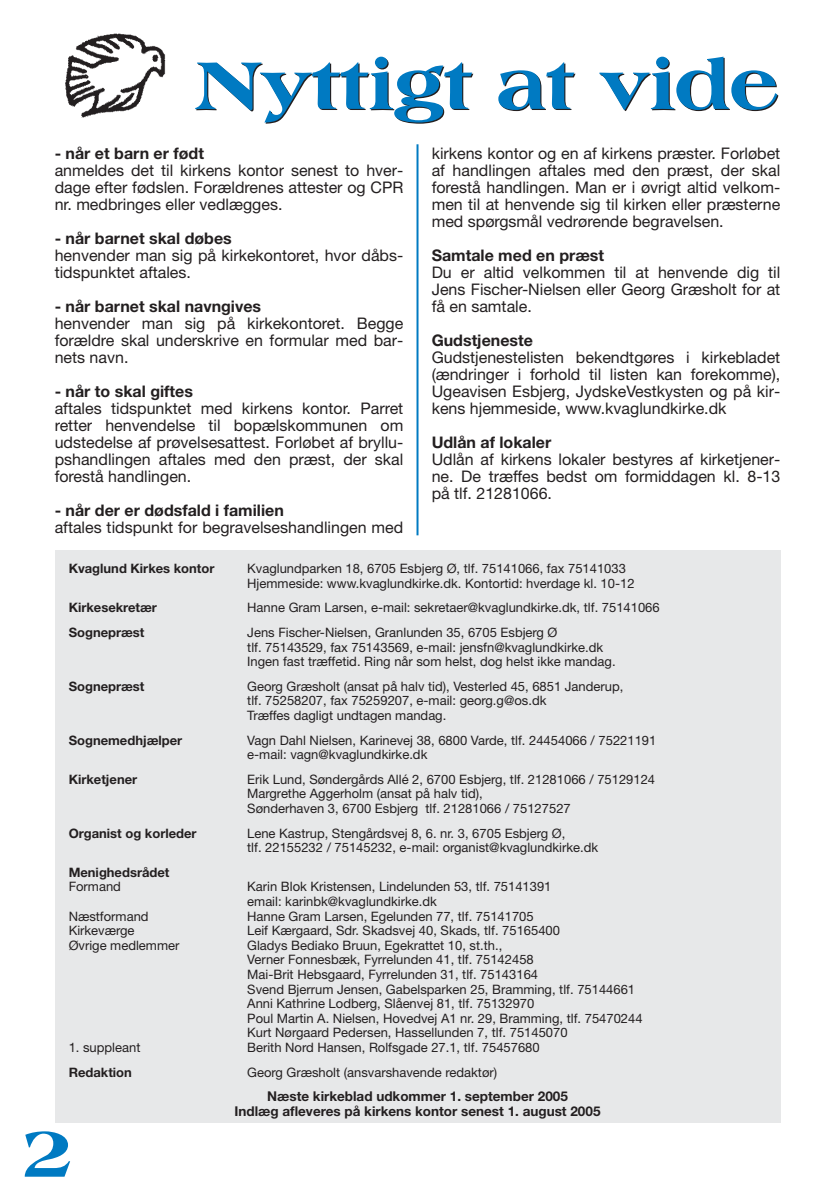
<style>
.page{position:relative;width:838px;height:1190px;background:#fff}
.page>*{position:absolute;margin:0;border:0;box-sizing:border-box;transform-origin:0 0}
.t1{font:800 72px "Americana";letter-spacing:-.025em;color:#007ac2;scale:1.15 1}
.t2{font:16px/17px "Helvetica Neue";color:#231f20;text-align:justify}
.t3{font:700 16px "Helvetica Neue";color:#231f20}
.t4{font:700 13.6px/14.6px "Helvetica Neue";color:#231f20;text-align:center}
.t5{font:13px/14.6px "Helvetica Neue";color:#231f20}
.t6{font:700 13px "Helvetica Neue";color:#231f20}
</style>
<div class="page">
<hr style="left:417px;top:144px;width:2px;height:391px;background:#007ac2">
<img style="left:65px;top:33px;width:101px;height:85px">
<div style="left:55px;top:550px;width:725px;height:573px;background:#e7e8e9"></div>
<h1 class="t1" style="left:195px;top:51px;width:510px">Nyttigt at vide</h1>
<p class="t3" style="left:55px;top:146px;width:151px">- når et barn er født</p>
<p class="t2" style="left:55px;top:163px;width:350px">anmeldes det til kirkens kontor senest to hver&shy;dage efter fødslen. Forældrenes attester og CPR nr. medbringes eller vedlægges.</p>
<p class="t3" style="left:55px;top:231px;width:179px">- når barnet skal døbes</p>
<p class="t2" style="left:55px;top:248px;width:350px">henvender man sig på kirkekontoret, hvor dåbs&shy;tidspunktet aftales.</p>
<p class="t3" style="left:55px;top:299px;width:208px">- når barnet skal navngives</p>
<p class="t2" style="left:55px;top:316px;width:350px">henvender man sig på kirkekontoret. Begge forældre skal underskrive en formular med bar&shy;nets navn.</p>
<p class="t3" style="left:55px;top:384px;width:140px">- når to skal giftes</p>
<p class="t2" style="left:55px;top:401px;width:350px">aftales tidspunktet med kirkens kontor. Parret retter henvendelse til bopælskommunen om udstedelse af prøvelsesattest. Forløbet af bryllu&shy;pshandlingen aftales med den præst, der skal forestå handlingen.</p>
<p class="t3" style="left:55px;top:503px;width:231px">- når der er dødsfald i familien</p>
<p class="t2" style="left:55px;top:520px;width:350px">aftales tidspunkt for begravelseshandlingen med</p>
<p class="t2" style="left:432px;top:146px;width:350px">kirkens kontor og en af kirkens præster. Forløbet af handlingen aftales med den præst, der skal forestå handlingen. Man er i øvrigt altid velkom&shy;men til at henvende sig til kirken eller præsterne med spørgsmål vedrørende begravelsen.</p>
<p class="t3" style="left:432px;top:248px;width:174px">Samtale med en præst</p>
<p class="t2" style="left:432px;top:265px;width:350px">Du er altid velkommen til at henvende dig til Jens Fischer-Nielsen eller Georg Græsholt for at få en samtale.</p>
<p class="t3" style="left:432px;top:333px;width:103px">Gudstjeneste</p>
<p class="t2" style="left:432px;top:350px;width:350px">Gudstjenestelisten bekendtgøres i kirkebladet (ændringer i forhold til listen kan forekomme), Ugeavisen Esbjerg, JydskeVestkysten og på kir&shy;kens hjemmeside, www.kvaglundkirke.dk</p>
<p class="t3" style="left:432px;top:435px;width:121px">Udlån af lokaler</p>
<p class="t2" style="left:432px;top:452px;width:350px">Udlån af kirkens lokaler bestyres af kirketjener&shy;ne. De træffes bedst om formiddagen kl. 8-13 på tlf. 21281066.</p>
<p class="t6" style="left:69px;top:563px;width:147px">Kvaglund Kirkes kontor</p>
<p class="t5" style="left:247px;top:562px;width:389px">Kvaglundparken 18, 6705 Esbjerg Ø, tlf. 75141066, fax 75141033<br>Hjemmeside: www.kvaglundkirke.dk. Kontortid: hverdage kl. 10-12</p>
<p class="t6" style="left:69px;top:602px;width:90px">Kirkesekretær</p>
<p class="t5" style="left:247px;top:601px;width:414px">Hanne Gram Larsen, e-mail: sekretaer@kvaglundkirke.dk, tlf. 75141066</p>
<p class="t6" style="left:69px;top:627px;width:77px">Sognepræst</p>
<p class="t5" style="left:247px;top:626px;width:370px">Jens Fischer-Nielsen, Granlunden 35, 6705 Esbjerg Ø<br>tlf. 75143529, fax 75143569, e-mail: jensfn@kvaglundkirke.dk<br>Ingen fast træffetid. Ring når som helst, dog helst ikke mandag.</p>
<p class="t6" style="left:69px;top:681px;width:77px">Sognepræst</p>
<p class="t5" style="left:247px;top:680px;width:378px">Georg Græsholt (ansat på halv tid), Vesterled 45, 6851 Janderup, tlf. 75258207, fax 75259207, e-mail: georg.g@os.dk<br>Træffes dagligt undtagen mandag.</p>
<p class="t6" style="left:69px;top:734px;width:115px">Sognemedhjælper</p>
<p class="t5" style="left:247px;top:734px;width:411px">Vagn Dahl Nielsen, Karinevej 38, 6800 Varde, tlf. 24454066 / 75221191 e-mail: vagn@kvaglundkirke.dk</p>
<p class="t6" style="left:69px;top:774px;width:70px">Kirketjener</p>
<p class="t5" style="left:247px;top:773px;width:409px">Erik Lund, Søndergårds Allé 2, 6700 Esbjerg, tlf. 21281066 / 75129124<br>Margrethe Aggerholm (ansat på halv tid),<br>Sønderhaven 3, 6700 Esbjerg tlf. 21281066 / 75127527</p>
<p class="t6" style="left:69px;top:827px;width:130px">Organist og korleder</p>
<p class="t5" style="left:247px;top:827px;width:352px">Lene Kastrup, Stengårdsvej 8, 6. nr. 3, 6705 Esbjerg Ø,<br>tlf. 22155232 / 75145232, e-mail: organist@kvaglundkirke.dk</p>
<p class="t6" style="left:69px;top:867px;width:102px">Menighedsrådet</p>
<p class="t5" style="left:69px;top:880px;width:54px">Formand</p>
<p class="t5" style="left:247px;top:880px;width:306px">Karin Blok Kristensen, Lindelunden 53, tlf. 75141391 email: karinbk@kvaglundkirke.dk</p>
<p class="t5" style="left:69px;top:910px;width:81px">Næstformand</p>
<p class="t5" style="left:247px;top:910px;width:288px">Hanne Gram Larsen, Egelunden 77, tlf. 75141705</p>
<p class="t5" style="left:69px;top:924px;width:67px">Kirkeværge</p>
<p class="t5" style="left:247px;top:924px;width:314px">Leif Kærgaard, Sdr. Skadsvej 40, Skads, tlf. 75165400</p>
<p class="t5" style="left:69px;top:939px;width:112px">Øvrige medlemmer</p>
<p class="t5" style="left:247px;top:939px;width:397px">Gladys Bediako Bruun, Egekrattet 10, st.th.,<br>Verner Fonnesbæk, Fyrrelunden 41, tlf. 75142458<br>Mai-Brit Hebsgaard, Fyrrelunden 31, tlf. 75143164<br>Svend Bjerrum Jensen, Gabelsparken 25, Bramming, tlf. 75144661<br>Anni Kathrine Lodberg, Slåenvej 81, tlf. 75132970<br>Poul Martin A. Nielsen, Hovedvej A1 nr. 29, Bramming, tlf. 75470244<br>Kurt Nørgaard Pedersen, Hassellunden 7, tlf. 75145070</p>
<p class="t5" style="left:69px;top:1041px;width:73px">1. suppleant</p>
<p class="t5" style="left:247px;top:1041px;width:294px">Berith Nord Hansen, Rolfsgade 27.1, tlf. 75457680</p>
<p class="t6" style="left:69px;top:1066px;width:65px">Redaktion</p>
<p class="t5" style="left:247px;top:1066px;width:251px">Georg Græsholt (ansvarshavende redaktør)</p>
<p class="t4" style="left:235px;top:1090px;width:367px">Næste kirkeblad udkommer 1. september 2005<br>Indlæg afleveres på kirkens kontor senest 1. august 2005</p>
<h1 class="t1" style="left:21px;top:1119px;width:50px">2</h1>
</div>
